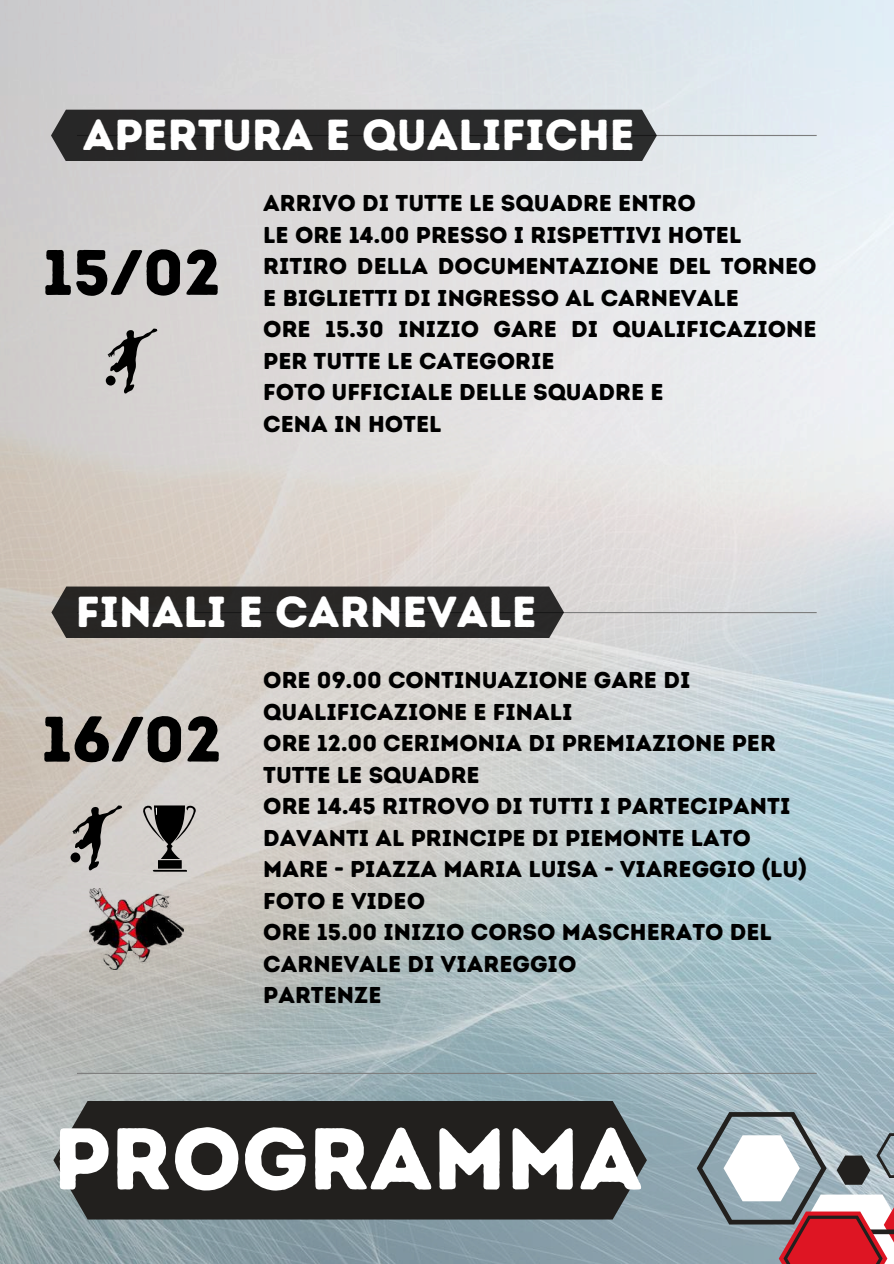
<style>
.page{position:relative;width:894px;height:1264px;background:#fff}
.page>*{position:absolute;margin:0;border:0;box-sizing:border-box;transform-origin:0 0}
.t1{font:87.45px "Intro Rust Base";color:#fff}
.t2{font:64.05px "Intro Rust Base";color:#000}
.t3{font:43.35px "Intro Rust Base";color:#fff}
.t4{font:22.95px/31.5px "Intro Rust Base";color:#000}
</style>
<div class="page">
<img style="left:0;top:0;width:893px;height:1263px">
<hr style="left:77px;top:612px;width:739px;height:1px;background:#7d7d7d">
<hr style="left:77px;top:135px;width:739px;height:1px;background:#7d7d7d">
<hr style="left:77px;top:1072px;width:739px;height:1px;background:#7d7d7d">
<div style="left:53px;top:1100px;width:593px;height:119px;background:#22201e"></div>
<div style="left:51px;top:110px;width:605px;height:51px;background:#2a2a2a"></div>
<div style="left:51px;top:586px;width:513px;height:52px;background:#292827"></div>
<svg style="left:696px;top:1112px;width:197px;height:151px"></svg>
<svg style="left:106px;top:328px;width:51px;height:67px;background:#9b9997"></svg>
<svg style="left:70px;top:805px;width:52px;height:66px;background:#989591"></svg>
<svg style="left:142px;top:805px;width:54px;height:66px;background:#817e7c"></svg>
<img style="left:90px;top:888px;width:93px;height:81px">
<h3 class="t3" style="left:83px;top:109px;width:553px">APERTURA E QUALIFICHE</h3>
<h2 class="t2" style="left:42px;top:234px;width:180px">15/02</h2>
<p class="t4" style="left:263px;top:187px;width:554px">ARRIVO DI TUTTE LE SQUADRE ENTRO<br>LE ORE 14.00 PRESSO I RISPETTIVI HOTEL<br>RITIRO DELLA DOCUMENTAZIONE DEL TORNEO<br>E BIGLIETTI DI INGRESSO AL CARNEVALE<br>ORE 15.30 INIZIO GARE DI QUALIFICAZIONE<br>PER TUTTE LE CATEGORIE<br>FOTO UFFICIALE DELLE SQUADRE E<br>CENA IN HOTEL</p>
<h3 class="t3" style="left:76px;top:586px;width:462px">FINALI E CARNEVALE</h3>
<h2 class="t2" style="left:41px;top:700px;width:182px">16/02</h2>
<p class="t4" style="left:263px;top:664px;width:545px">ORE 09.00 CONTINUAZIONE GARE DI<br>QUALIFICAZIONE E FINALI<br>ORE 12.00 CERIMONIA DI PREMIAZIONE PER<br>TUTTE LE SQUADRE<br>ORE 14.45 RITROVO DI TUTTI I PARTECIPANTI<br>DAVANTI AL PRINCIPE DI PIEMONTE LATO<br>MARE - PIAZZA MARIA LUISA - VIAREGGIO (LU)<br>FOTO E VIDEO<br>ORE 15.00 INIZIO CORSO MASCHERATO DEL<br>CARNEVALE DI VIAREGGIO<br>PARTENZE</p>
<h1 class="t1" style="left:53px;top:1106px;width:590px">PROGRAMMA</h1>
</div>
